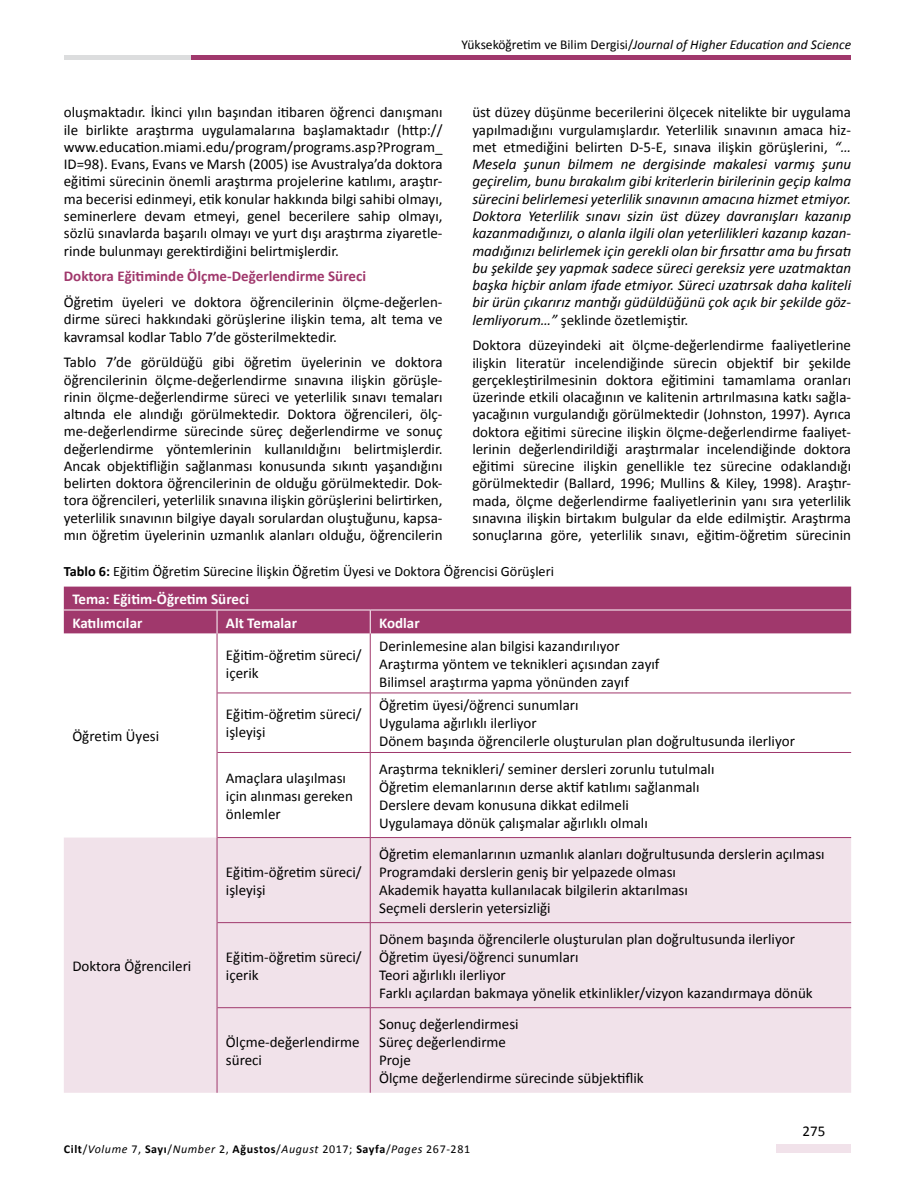
<style>
.page{position:relative;width:915px;height:1191px;background:#fff}
.page>*{position:absolute;margin:0;border:0;box-sizing:border-box;transform-origin:0 0}
.t1{font:15px/17.2px "Calibri";color:#000}
.t2{font:italic 15px/17.2px "Calibri";color:#000;text-align:justify}
.t3{font:700 15px/23.7px "Calibri";color:#fff}
.t4{font:700 15px "Calibri";color:#a0386c}
.t5{font:14.25px "Calibri";color:#000}
.t6{font:italic 13.5px "Calibri";color:#000}
.t7{font:italic 12px "Calibri";letter-spacing:.05em;color:#000}
.s1{font-style:normal}
.s2{font-weight:700}
.s3{font-weight:700;font-style:normal}
</style>
<div class="page">
<div style="left:776px;top:1144px;width:74px;height:8px;background:#f1e2ea"></div>
<div style="left:64px;top:55px;width:132px;height:5px;background:#dcddde"></div>
<div style="left:191px;top:55px;width:659px;height:5px;background:#a0386c"></div>
<div style="left:64px;top:837px;width:786px;height:255px;background:#f1e2ea"></div>
<hr style="left:216px;top:633px;width:1px;height:60px;background:#a0386c">
<hr style="left:370px;top:633px;width:1px;height:59px;background:#a0386c">
<hr style="left:216px;top:693px;width:1px;height:59px;background:#a0386c">
<hr style="left:370px;top:693px;width:1px;height:59px;background:#a0386c">
<hr style="left:216px;top:752px;width:1px;height:85px;background:#a0386c">
<hr style="left:370px;top:752px;width:1px;height:85px;background:#a0386c">
<hr style="left:216px;top:837px;width:1px;height:85px;background:#a0386c">
<hr style="left:370px;top:837px;width:1px;height:85px;background:#a0386c">
<hr style="left:216px;top:922px;width:1px;height:85px;background:#a0386c">
<hr style="left:370px;top:922px;width:1px;height:85px;background:#a0386c">
<hr style="left:216px;top:1007px;width:1px;height:85px;background:#a0386c">
<hr style="left:370px;top:1008px;width:1px;height:84px;background:#a0386c">
<div style="left:64px;top:586px;width:786px;height:47px;background:#a0386c"></div>
<hr style="left:217px;top:692px;width:153px;height:1px;background:#a0386c">
<hr style="left:370px;top:692px;width:480px;height:1px;background:#a0386c">
<hr style="left:217px;top:752px;width:153px;height:1px;background:#a0386c">
<hr style="left:370px;top:752px;width:480px;height:1px;background:#a0386c">
<hr style="left:217px;top:837px;width:153px;height:1px;background:#a0386c">
<hr style="left:370px;top:837px;width:480px;height:1px;background:#a0386c">
<hr style="left:217px;top:922px;width:153px;height:1px;background:#a0386c">
<hr style="left:370px;top:922px;width:480px;height:1px;background:#a0386c">
<hr style="left:217px;top:1007px;width:153px;height:1px;background:#a0386c">
<hr style="left:370px;top:1007px;width:480px;height:1px;background:#a0386c">
<p class="t6" style="left:461px;top:36px;width:391px"><span class="s1">Yükseköğretim ve Bilim Dergisi/</span>Journal of Higher Education and Science</p>
<p class="t1" style="left:64px;top:104px;width:380px;text-align:justify">oluşmaktadır. İkinci yılın başından itibaren öğrenci danışmanı ile birlikte araştırma uygulamalarına başlamaktadır (http:// www.education.miami.edu/program/programs.asp?Program_ ID=98). Evans, Evans ve Marsh (2005) ise Avustralya’da doktora eğitimi sürecinin önemli araştırma projelerine katılımı, araştır&shy;ma becerisi edinmeyi, etik konular hakkında bilgi sahibi olmayı, seminerlere devam etmeyi, genel becerilere sahip olmayı, sözlü sınavlarda başarılı olmayı ve yurt dışı araştırma ziyaretle&shy;rinde bulunmayı gerektirdiğini belirtmişlerdir.</p>
<p class="t4" style="left:64px;top:267px;width:303px">Doktora Eğitiminde Ölçme-Değerlendirme Süreci</p>
<p class="t1" style="left:64px;top:293px;width:380px;text-align:justify">Öğretim üyeleri ve doktora öğrencilerinin ölçme-değerlen&shy;dirme süreci hakkındaki görüşlerine ilişkin tema, alt tema ve kavramsal kodlar Tablo 7’de gösterilmektedir.</p>
<p class="t1" style="left:64px;top:354px;width:380px;text-align:justify">Tablo 7’de görüldüğü gibi öğretim üyelerinin ve doktora öğrencilerinin ölçme-değerlendirme sınavına ilişkin görüşle&shy;rinin ölçme-değerlendirme süreci ve yeterlilik sınavı temaları altında ele alındığı görülmektedir. Doktora öğrencileri, ölç&shy;me-değerlendirme sürecinde süreç değerlendirme ve sonuç değerlendirme yöntemlerinin kullanıldığını belirtmişlerdir.<br>Ancak objektifliğin sağlanması konusunda sıkıntı yaşandığını belirten doktora öğrencilerinin de olduğu görülmektedir. Dok&shy;tora öğrencileri, yeterlilik sınavına ilişkin görüşlerini belirtirken, yeterlilik sınavının bilgiye dayalı sorulardan oluştuğunu, kapsa&shy;mın öğretim üyelerinin uzmanlık alanları olduğu, öğrencilerin</p>
<p class="t5" style="left:64px;top:562px;width:491px"><span class="s2">Tablo 6:</span> Eğitim Öğretim Sürecine İlişkin Öğretim Üyesi ve Doktora Öğrencisi Görüşleri</p>
<p class="t3" style="left:72px;top:587px;width:178px">Tema: Eğitim-Öğretim Süreci<br>Katılımcılar</p>
<p class="t2" style="left:472px;top:103px;width:380px"><span class="s1">üst düzey düşünme becerilerini ölçecek nitelikte bir uygulama yapılmadığını vurgulamışlardır. Yeterlilik sınavının amaca hiz&shy;met etmediğini belirten D-5-E, sınava ilişkin görüşlerini,</span> “… Mesela şunun bilmem ne dergisinde makalesi varmış şunu geçirelim, bunu bırakalım gibi kriterlerin birilerinin geçip kalma sürecini belirlemesi yeterlilik sınavının amacına hizmet etmiyor.<br>Doktora Yeterlilik sınavı sizin üst düzey davranışları kazanıp kazanmadığınızı, o alanla ilgili olan yeterlilikleri kazanıp kazan&shy;madığınızı belirlemek için gerekli olan bir fırsattır ama bu fırsatı bu şekilde şey yapmak sadece süreci gereksiz yere uzatmaktan başka hiçbir anlam ifade etmiyor. Süreci uzatırsak daha kaliteli bir ürün çıkarırız mantığı güdüldüğünü çok açık bir şekilde göz&shy;lemliyorum…” <span class="s1">şeklinde özetlemiştir.</span></p>
<p class="t1" style="left:472px;top:337px;width:380px;text-align:justify">Doktora düzeyindeki ait ölçme-değerlendirme faaliyetlerine ilişkin literatür incelendiğinde sürecin objektif bir şekilde gerçekleştirilmesinin doktora eğitimini tamamlama oranları üzerinde etkili olacağının ve kalitenin artırılmasına katkı sağla&shy;yacağının vurgulandığı görülmektedir (Johnston, 1997). Ayrıca doktora eğitimi sürecine ilişkin ölçme-değerlendirme faaliyet&shy;lerinin değerlendirildiği araştırmalar incelendiğinde doktora eğitimi sürecine ilişkin genellikle tez sürecine odaklandığı görülmektedir (Ballard, 1996; Mullins &amp; Kiley, 1998). Araştır&shy;mada, ölçme değerlendirme faaliyetlerinin yanı sıra yeterlilik sınavına ilişkin birtakım bulgular da elde edilmiştir. Araştırma sonuçlarına göre, yeterlilik sınavı, eğitim-öğretim sürecinin</p>
<p class="t3" style="left:226px;top:610px;width:73px">Alt Temalar</p>
<p class="t3" style="left:379px;top:610px;width:42px">Kodlar</p>
<p class="t1" style="left:72px;top:727px;width:88px">Öğretim Üyesi</p>
<p class="t1" style="left:72px;top:957px;width:120px">Doktora Öğrencileri</p>
<p class="t1" style="left:226px;top:646px;width:137px;line-height:18px">Eğitim-öğretim süreci/ içerik</p>
<p class="t1" style="left:379px;top:637px;width:282px;line-height:18px">Derinlemesine alan bilgisi kazandırılıyor<br>Araştırma yöntem ve teknikleri açısından zayıf<br>Bilimsel araştırma yapma yönünden zayıf</p>
<p class="t1" style="left:226px;top:705px;width:137px;line-height:18px">Eğitim-öğretim süreci/ işleyişi</p>
<p class="t1" style="left:379px;top:696px;width:417px;line-height:18px">Öğretim üyesi/öğrenci sunumları<br>Uygulama ağırlıklı ilerliyor<br>Dönem başında öğrencilerle oluşturulan plan doğrultusunda ilerliyor</p>
<p class="t1" style="left:226px;top:768px;width:128px;line-height:18px">Amaçlara ulaşılması için alınması gereken önlemler</p>
<p class="t1" style="left:379px;top:759px;width:337px;line-height:18px">Araştırma teknikleri/ seminer dersleri zorunlu tutulmalı Öğretim elemanlarının derse aktif katılımı sağlanmalı Derslere devam konusuna dikkat edilmeli<br>Uygulamaya dönük çalışmalar ağırlıklı olmalı</p>
<p class="t1" style="left:226px;top:862px;width:137px;line-height:18px">Eğitim-öğretim süreci/ işleyişi</p>
<p class="t1" style="left:226px;top:948px;width:137px;line-height:18px">Eğitim-öğretim süreci/ içerik</p>
<p class="t1" style="left:226px;top:1033px;width:135px;line-height:18px">Ölçme-değerlendirme süreci</p>
<p class="t1" style="left:379px;top:844px;width:447px;line-height:18px">Öğretim elemanlarının uzmanlık alanları doğrultusunda derslerin açılması Programdaki derslerin geniş bir yelpazede olması<br>Akademik hayatta kullanılacak bilgilerin aktarılması<br>Seçmeli derslerin yetersizliği</p>
<p class="t1" style="left:379px;top:930px;width:435px;line-height:18px">Dönem başında öğrencilerle oluşturulan plan doğrultusunda ilerliyor Öğretim üyesi/öğrenci sunumları<br>Teori ağırlıklı ilerliyor<br>Farklı açılardan bakmaya yönelik etkinlikler/vizyon kazandırmaya dönük</p>
<p class="t1" style="left:379px;top:1015px;width:266px;line-height:18px">Sonuç değerlendirmesi<br>Süreç değerlendirme<br>Proje<br>Ölçme değerlendirme sürecinde sübjektiflik</p>
<p class="t1" style="left:802px;top:1122px;width:24px">275</p>
<p class="t7" style="left:64px;top:1140px;width:407px"><span class="s3">Cilt</span><span class="s1">/</span>Volume <span class="s1">7,</span> <span class="s3">Sayı</span><span class="s1">/</span>Number <span class="s1">2,</span> <span class="s3">Ağustos</span><span class="s1">/</span>August <span class="s1">2017;</span> <span class="s3">Sayfa</span><span class="s1">/</span>Pages <span class="s1">267-281</span></p>
</div>
